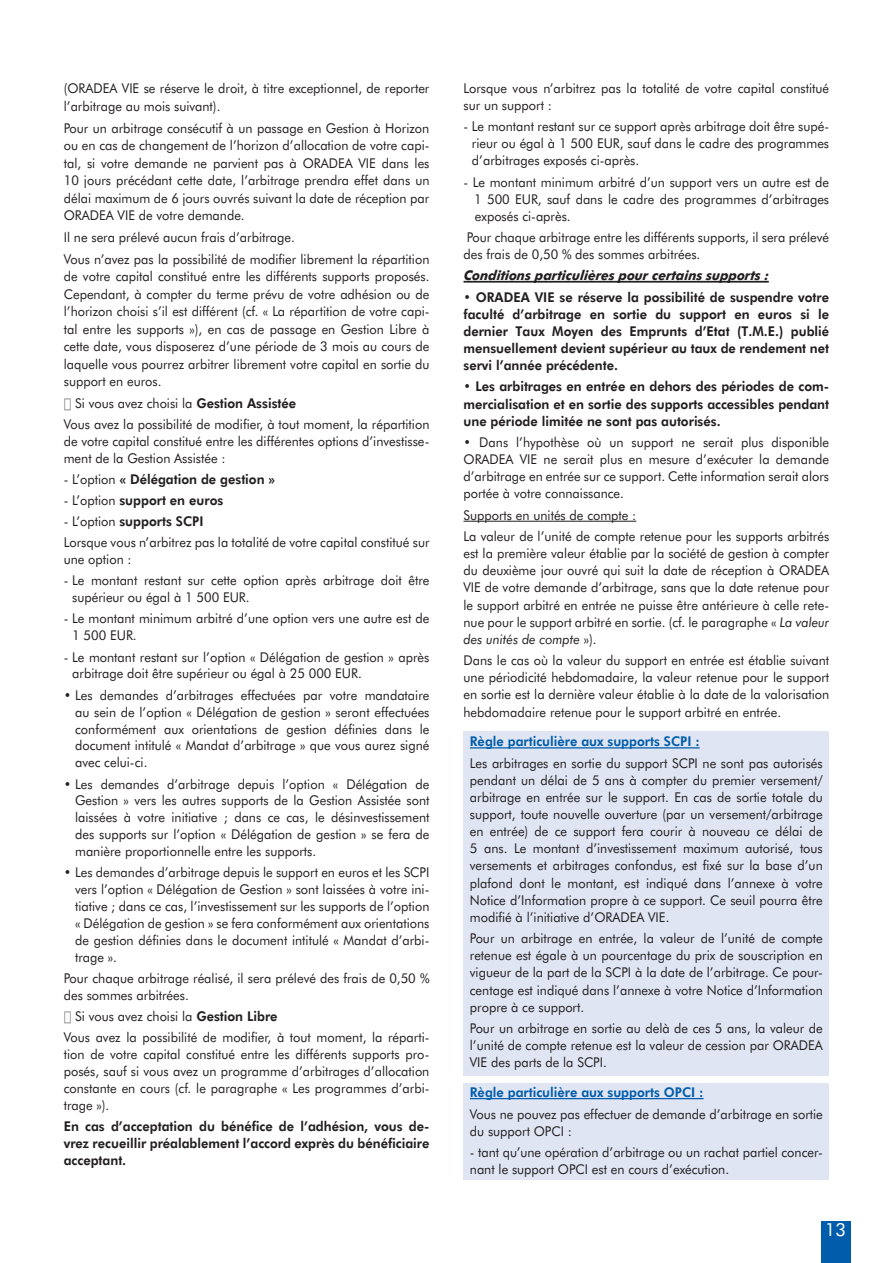
<style>
.page{position:relative;width:893px;height:1263px;background:#fff}
.page>*{position:absolute;margin:0;border:0;box-sizing:border-box;transform-origin:0 0}
.t1{font:18px "Futura BT";color:#fff}
.t2{font:13.5px/17.1px "Futura BT";color:#231f20;text-align:justify;scale:.95 1}
.t3{font:800 13.5px/17.1px "Futura BT";color:#231f20;text-align:justify;scale:.95 1}
.t4{font:800 13.5px "Futura BT";color:#015dab;scale:.95 1}
.t5{font:italic 700 13.5px "Futura BT";color:#231f20;scale:.95 1}
.s1{color:#808285}
.s2{font-weight:800}
.s3{font-weight:400}
.s4{font-style:italic}
</style>
<div class="page">
<div style="left:821px;top:1221px;width:29px;height:42px;background:#015dab"></div>
<div style="left:463px;top:731px;width:366px;height:345px;background:#e0e5f3"></div>
<div style="left:463px;top:1083px;width:366px;height:97px;background:#e0e5f3"></div>
<hr style="left:463px;top:281px;width:306px;height:2px;background:#231f20">
<hr style="left:463px;top:521px;width:173px;height:1px;background:#231f20">
<hr style="left:470px;top:747px;width:230px;height:1px;background:#015dab">
<hr style="left:470px;top:1098px;width:234px;height:1px;background:#015dab">
<p class="t2" style="left:64px;top:80px;width:386px;line-height:17.5px">(ORADEA VIE se réserve le droit, à titre exceptionnel, de reporter l’arbitrage au mois suivant).</p>
<p class="t2" style="left:64px;top:119px;width:386px;line-height:17.5px">Pour un arbitrage consécutif à un passage en Gestion à Horizon ou en cas de changement de l’horizon d’allocation de votre capi&shy;tal, si votre demande ne parvient pas à ORADEA VIE dans les 10 jours précédant cette date, l’arbitrage prendra effet dans un délai maximum de 6 jours ouvrés suivant la date de réception par ORADEA VIE de votre demande.</p>
<p class="t2" style="left:64px;top:228px;width:245px">Il ne sera prélevé aucun frais d’arbitrage.</p>
<p class="t2" style="left:64px;top:250px;width:386px;line-height:17.5px">Vous n’avez pas la possibilité de modifier librement la répartition de votre capital constitué entre les différents supports proposés.<br>Cependant, à compter du terme prévu de votre adhésion ou de l’horizon choisi s’il est différent (cf. « La répartition de votre capi&shy;tal entre les supports »), en cas de passage en Gestion Libre à cette date, vous disposerez d’une période de 3 mois au cours de laquelle vous pourrez arbitrer librement votre capital en sortie du support en euros.</p>
<p class="t2" style="left:64px;top:394px;width:246px"><span class="s1">■</span> Si vous avez choisi la <span class="s2">Gestion Assistée</span></p>
<p class="t2" style="left:64px;top:415px;width:386px">Vous avez la possibilité de modifier, à tout moment, la répartition de votre capital constitué entre les différentes options d’investisse&shy;ment de la Gestion Assistée :</p>
<p class="t3" style="left:64px;top:470px;width:224px"><span class="s3">- L’option</span> « Délégation de gestion »</p>
<p class="t3" style="left:64px;top:491px;width:169px"><span class="s3">- L’option</span> support en euros</p>
<p class="t3" style="left:64px;top:513px;width:148px"><span class="s3">- L’option</span> supports SCPI</p>
<p class="t2" style="left:64px;top:534px;width:386px">Lorsque vous n’arbitrez pas la totalité de votre capital constitué sur une option :</p>
<p class="t2" style="left:72px;top:572px;width:378px;text-indent:-8px">- Le montant restant sur cette option après arbitrage doit être supérieur ou égal à 1 500 EUR.</p>
<p class="t2" style="left:72px;top:610px;width:377px;text-indent:-8px">- Le montant minimum arbitré d’une option vers une autre est de<br>1 500 EUR.</p>
<p class="t2" style="left:72px;top:648px;width:377px;text-indent:-8px">- Le montant restant sur l’option « Délégation de gestion » après arbitrage doit être supérieur ou égal à 25 000 EUR.</p>
<p class="t2" style="left:75px;top:686px;width:374px;text-indent:-11px">• Les demandes d’arbitrages effectuées par votre mandataire au sein de l’option « Délégation de gestion » seront effectuées conformément aux orientations de gestion définies dans le document intitulé « Mandat d’arbitrage » que vous aurez signé avec celui-ci.</p>
<p class="t2" style="left:75px;top:775px;width:375px;text-indent:-11px">• Les demandes d’arbitrage depuis l’option « Délégation de Gestion » vers les autres supports de la Gestion Assistée sont laissées à votre initiative ; dans ce cas, le désinvestissement des supports sur l’option « Délégation de gestion » se fera de manière proportionnelle entre les supports.</p>
<p class="t2" style="left:75px;top:864px;width:374px;text-indent:-11px">• Les demandes d’arbitrage depuis le support en euros et les SCPI vers l’option « Délégation de Gestion » sont laissées à votre ini&shy;tiative ; dans ce cas, l’investissement sur les supports de l’option « Délégation de gestion » se fera conformément aux orientations de gestion définies dans le document intitulé « Mandat d’arbi&shy;trage ».</p>
<p class="t2" style="left:64px;top:970px;width:386px">Pour chaque arbitrage réalisé, il sera prélevé des frais de 0,50 % des sommes arbitrées.</p>
<p class="t2" style="left:64px;top:1008px;width:227px"><span class="s1">■</span> Si vous avez choisi la <span class="s2">Gestion Libre</span></p>
<p class="t2" style="left:64px;top:1029px;width:386px">Vous avez la possibilité de modifier, à tout moment, la réparti&shy;tion de votre capital constitué entre les différents supports pro&shy;posés, sauf si vous avez un programme d’arbitrages d’allocation constante en cours (cf. le paragraphe « Les programmes d’arbi&shy;trage »).</p>
<p class="t3" style="left:64px;top:1118px;width:386px">En cas d’acceptation du bénéfice de l’adhésion, vous de&shy;vrez recueillir préalablement l’accord exprès du bénéficiaire acceptant.</p>
<p class="t2" style="left:463px;top:80px;width:386px">Lorsque vous n’arbitrez pas la totalité de votre capital constitué sur un support :</p>
<p class="t2" style="left:472px;top:118px;width:377px;text-indent:-8px">- Le montant restant sur ce support après arbitrage doit être supé&shy;rieur ou égal à 1 500 EUR, sauf dans le cadre des programmes d’arbitrages exposés ci-après.</p>
<p class="t2" style="left:474px;top:173px;width:375px;text-indent:-11px">- Le montant minimum arbitré d’un support vers un autre est de 1 500 EUR, sauf dans le cadre des programmes d’arbitrages exposés ci-après.</p>
<p class="t2" style="left:463px;top:228px;width:386px">Pour chaque arbitrage entre les différents supports, il sera prélevé des frais de 0,50 % des sommes arbitrées.</p>
<p class="t5" style="left:463px;top:267px;width:325px">Conditions p articulières p our certains supp orts :</p>
<p class="t3" style="left:463px;top:288px;width:386px"><span class="s3">•</span> ORADEA VIE se réserve la possibilité de suspendre votre faculté d’arbitrage en sortie du support en euros si le dernier Taux Moyen des Emprunts d’Etat (T.M.E.) publié mensuellement devient supérieur au taux de rendement net servi l’année précédente.</p>
<p class="t3" style="left:463px;top:378px;width:386px">• Les arbitrages en entrée en dehors des périodes de com&shy;mercialisation et en sortie des supports accessibles pendant une période limitée ne sont pas autorisés.</p>
<p class="t2" style="left:463px;top:434px;width:386px"><span class="s2">•</span> Dans l’hypothèse où un support ne serait plus disponible ORADEA VIE ne serait plus en mesure d’exécuter la demande d’arbitrage en entrée sur ce support. Cette information serait alors portée à votre connaissance.</p>
<p class="t2" style="left:463px;top:506px;width:183px">Supports en unités de compte :</p>
<p class="t2" style="left:463px;top:528px;width:386px">La valeur de l’unité de compte retenue pour les supports arbitrés est la première valeur établie par la société de gestion à compter du deuxième jour ouvré qui suit la date de réception à ORADEA VIE de votre demande d’arbitrage, sans que la date retenue pour le support arbitré en entrée ne puisse être antérieure à celle rete&shy;nue pour le support arbitré en sortie. (cf. le paragraphe « <span class="s4">La valeur des unités de compte</span> »).</p>
<p class="t2" style="left:463px;top:652px;width:386px">Dans le cas où la valeur du support en entrée est établie suivant une périodicité hebdomadaire, la valeur retenue pour le support en sortie est la dernière valeur établie à la date de la valorisation hebdomadaire retenue pour le support arbitré en entrée.</p>
<p class="t4" style="left:470px;top:733px;width:243px">Règle particulière aux supports SCPI :</p>
<p class="t2" style="left:470px;top:754px;width:373px">Les arbitrages en sortie du support SCPI ne sont pas autorisés pendant un délai de 5 ans à compter du premier versement/ arbitrage en entrée sur le support. En cas de sortie totale du support, toute nouvelle ouverture (par un versement/arbitrage en entrée) de ce support fera courir à nouveau ce délai de 5 ans. Le montant d’investissement maximum autorisé, tous versements et arbitrages confondus, est fixé sur la base d’un plafond dont le montant, est indiqué dans l’annexe à votre Notice d’Information propre à ce support. Ce seuil pourra être modifié à l’initiative d’ORADEA VIE.</p>
<p class="t2" style="left:470px;top:930px;width:373px">Pour un arbitrage en entrée, la valeur de l’unité de compte retenue est égale à un pourcentage du prix de souscription en vigueur de la part de la SCPI à la date de l’arbitrage. Ce pour&shy;centage est indiqué dans l’annexe à votre Notice d’Information propre à ce support.</p>
<p class="t2" style="left:470px;top:1019px;width:373px">Pour un arbitrage en sortie au delà de ces 5 ans, la valeur de l’unité de compte retenue est la valeur de cession par ORADEA VIE des parts de la SCPI.</p>
<p class="t4" style="left:470px;top:1084px;width:247px">Règle particulière aux supports OPCI :</p>
<p class="t2" style="left:470px;top:1105px;width:373px">Vous ne pouvez pas effectuer de demande d’arbitrage en sortie du support OPCI :</p>
<p class="t2" style="left:470px;top:1143px;width:373px">- tant qu’une opération d’arbitrage ou un rachat partiel concer&shy;nant le support OPCI est en cours d’exécution.</p>
<h1 class="t1" style="left:825px;top:1219px;width:23px">13</h1>
</div>
